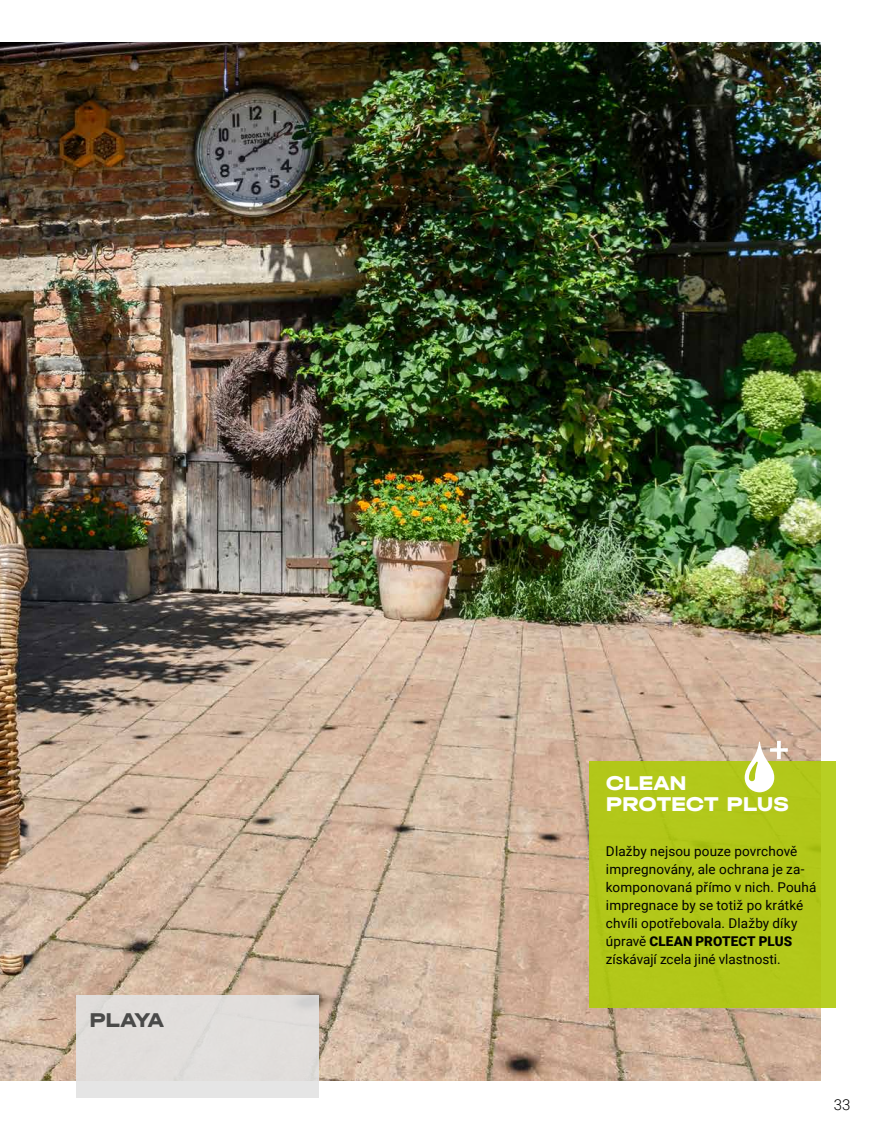
<style>
.page{position:relative;width:893px;height:1123px;background:#fff}
.page>*{position:absolute;margin:0;border:0;box-sizing:border-box;transform-origin:0 0}
.t1{font:800 21px/21px "Halvar Breit";letter-spacing:-.015em;color:#fff}
.t2{font:800 21px "Halvar Breit";letter-spacing:-.055em;color:#4a4a49}
.t3{font:300 15px "Roboto";color:#000}
.t4{font:13.5px/18px "Roboto";letter-spacing:.01em;color:#000}
.s1{font-weight:900}
</style>
<div class="page">
<img style="left:0;top:43px;width:820px;height:1037px">
<div style="left:589px;top:761px;width:247px;height:247px;background:#b2c719"></div>
<div style="left:77px;top:995px;width:242px;height:102px;background:#e1dedc"></div>
<svg style="left:745px;top:741px;width:43px;height:51px"></svg>
<h1 class="t2" style="left:89px;top:1006px;width:76px">PLAYA</h1>
<h1 class="t1" style="left:606px;top:772px;width:185px">CLEAN<br>PROTECT PLUS</h1>
<p class="t4" style="left:606px;top:842px;width:212px">Dlažby nejsou pouze povrchově impregnovány, ale ochrana je za&shy;komponovaná přímo v nich. Pouhá impregnace by se totiž po krátké chvíli opotřebovala. Dlažby díky úpravě <span class="s1">CLEAN PROTECT PLUS </span>získávají zcela jiné vlastnosti.</p>
<p class="t3" style="left:834px;top:1093px;width:18px">33</p>
</div>
